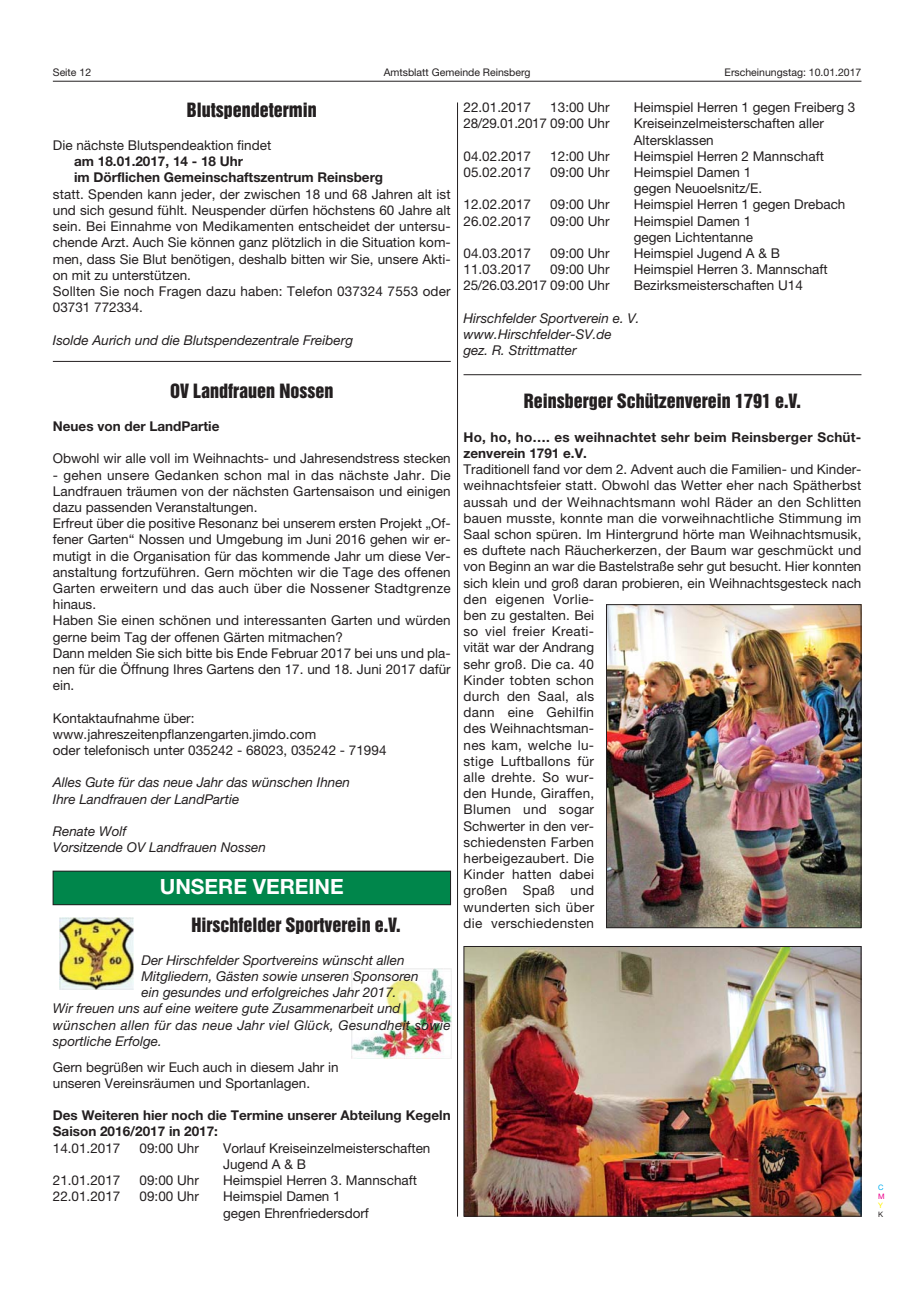
<style>
.page{position:relative;width:915px;height:1297px;background:#fff}
.page>*{position:absolute;margin:0;border:0;box-sizing:border-box;transform-origin:0 0}
.t1{font:700 21px "Helvetica Neue";color:#fff}
.t2{font:18px "Helvetica Inserat";color:#231f20}
.t3{font:13.5px/16.2px "Helvetica Neue";color:#231f20}
.t4{font:italic 13.5px/16.2px "Helvetica Neue";color:#231f20}
.t5{font:700 13.5px/16.2px "Helvetica Neue";color:#231f20}
.t6{font:700 13.5px/16.2px "Helvetica Neue";letter-spacing:.02em;color:#231f20}
.t7{font:italic 13.5px "Helvetica Neue";letter-spacing:.02em;color:#231f20}
.t8{font:13.5px "Helvetica Neue";letter-spacing:-.02em;color:#231f20}
.t9{font:10.5px "Helvetica Neue";color:#231f20}
.t10{font:7.5px "Helvetica Neue";color:#00adef}
.t11{font:7.5px "Helvetica Neue";color:#ec008c}
.t12{font:7.5px "Helvetica Neue";color:#fff200}
.t13{font:7.5px "Helvetica Neue";color:#231f20}
</style>
<div class="page">
<img style="left:351px;top:968px;width:100px;height:90px">
<hr style="left:53px;top:81px;width:808px;height:1px;background:#231f20">
<hr style="left:457px;top:102px;width:1px;height:1114px;background:#231f20">
<hr style="left:53px;top:361px;width:397px;height:1px;background:#231f20">
<div style="left:53px;top:871px;width:397px;height:34px;background:#00864b"></div>
<div style="left:53px;top:871px;width:397px;height:34px;border:1px solid #231f20"></div>
<img style="left:60px;top:917px;width:73px;height:72px">
<hr style="left:463px;top:374px;width:398px;height:1px;background:#231f20">
<img style="left:465px;top:948px;width:394px;height:266px">
<div style="left:463px;top:946px;width:398px;height:270px;border:1px solid #231f20"></div>
<img style="left:608px;top:606px;width:251px;height:320px">
<div style="left:606px;top:604px;width:255px;height:324px;border:1px solid #231f20"></div>
<p class="t9" style="left:53px;top:68px;width:40px">Seite 12</p>
<p class="t9" style="left:383px;top:68px;width:148px">Amtsblatt Gemeinde Reinsberg</p>
<p class="t9" style="left:724px;top:68px;width:138px">Erscheinungstag: 10.01.2017</p>
<h2 class="t2" style="left:187px;top:102px;width:131px">Blutspendetermin</h2>
<p class="t3" style="left:53px;top:138px;width:220px">Die nächste Blutspendeaktion findet</p>
<p class="t5" style="left:74px;top:154px;width:310px">am 18.01.2017, 14 - 18 Uhr<br>im Dörflichen Gemeinschaftszentrum Reinsberg</p>
<p class="t3" style="left:53px;top:187px;width:399px">statt. Spenden kann jeder, der zwischen 18 und 68 Jahren alt ist und sich gesund fühlt. Neuspender dürfen höchstens 60 Jahre alt sein. Bei Einnahme von Medikamenten entscheidet der untersu&shy;chende Arzt. Auch Sie können ganz plötzlich in die Situation kom&shy;men, dass Sie Blut benötigen, deshalb bitten wir Sie, unsere Akti&shy;on mit zu unterstützen.<br>Sollten Sie noch Fragen dazu haben: Telefon 037324 7553 oder 03731 772334.</p>
<p class="t4" style="left:53px;top:333px;width:301px">Isolde Aurich und die Blutspendezentrale Freiberg</p>
<h2 class="t2" style="left:170px;top:383px;width:165px">OV Landfrauen Nossen</h2>
<p class="t5" style="left:53px;top:419px;width:168px">Neues von der LandPartie</p>
<p class="t3" style="left:53px;top:452px;width:399px">Obwohl wir alle voll im Weihnachts- und Jahresendstress stecken</p>
<p class="t3" style="left:53px;top:468px;width:399px">- gehen unsere Gedanken schon mal in das nächste Jahr. Die Landfrauen träumen von der nächsten Gartensaison und einigen dazu passenden Veranstaltungen.<br>Erfreut über die positive Resonanz bei unserem ersten Projekt „Of&shy;fener Garten“ Nossen und Umgebung im Juni 2016 gehen wir er&shy;mutigt in die Organisation für das kommende Jahr um diese Ver&shy;anstaltung fortzuführen. Gern möchten wir die Tage des offenen Garten erweitern und das auch über die Nossener Stadtgrenze hinaus.<br>Haben Sie einen schönen und interessanten Garten und würden gerne beim Tag der offenen Gärten mitmachen?<br>Dann melden Sie sich bitte bis Ende Februar 2017 bei uns und pla&shy;nen für die Öffnung Ihres Gartens den 17. und 18. Juni 2017 dafür ein.</p>
<p class="t3" style="left:53px;top:711px;width:335px">Kontaktaufnahme über: www.jahreszeitenpflanzengarten.jimdo.com<br>oder telefonisch unter 035242 - 68023, 035242 - 71994</p>
<p class="t4" style="left:53px;top:776px;width:299px">Alles Gute für das neue Jahr das wünschen Ihnen<br>Ihre Landfrauen der LandPartie</p>
<p class="t4" style="left:53px;top:824px;width:214px">Renate Wolf<br>Vorsitzende OV Landfrauen Nossen</p>
<h1 class="t1" style="left:160px;top:878px;width:185px">UNSERE VEREINE</h1>
<h2 class="t2" style="left:191px;top:917px;width:211px">Hirschfelder Sportverein e.V.</h2>
<p class="t4" style="left:141px;top:953px;width:264px">Der Hirschfelder Sportvereins wünscht allen</p>
<p class="t4" style="left:141px;top:969px;width:278px">Mitgliedern, Gästen sowie unseren Sponsoren</p>
<p class="t4" style="left:141px;top:986px;width:257px">ein gesundes und erfolgreiches Jahr 2017.</p>
<p class="t4" style="left:53px;top:1002px;width:349px">Wir freuen uns auf eine weitere gute Zusammenarbeit und</p>
<p class="t7" style="left:53px;top:1020px;width:399px">wünschen allen für das neue Jahr viel Glück, Gesundheit sowie</p>
<p class="t4" style="left:53px;top:1034px;width:110px">sportliche Erfolge.</p>
<p class="t3" style="left:53px;top:1060px;width:287px">Gern begrüßen wir Euch auch in diesem Jahr in unseren Vereinsräumen und Sportanlagen.</p>
<p class="t5" style="left:53px;top:1108px;width:399px">Des Weiteren hier noch die Termine unserer Abteilung Kegeln<br>Saison 2016/2017 in 2017:</p>
<p class="t3" style="left:53px;top:1141px;width:69px">14.01.2017</p>
<p class="t3" style="left:140px;top:1141px;width:61px">09:00 Uhr</p>
<p class="t3" style="left:223px;top:1141px;width:209px">Vorlauf Kreiseinzelmeisterschaften<br>Jugend A &amp; B</p>
<p class="t3" style="left:53px;top:1174px;width:69px">21.01.2017</p>
<p class="t3" style="left:140px;top:1174px;width:61px">09:00 Uhr</p>
<p class="t3" style="left:223px;top:1174px;width:195px">Heimspiel Herren 3. Mannschaft</p>
<p class="t3" style="left:53px;top:1190px;width:69px">22.01.2017</p>
<p class="t3" style="left:140px;top:1190px;width:61px">09:00 Uhr</p>
<p class="t3" style="left:223px;top:1190px;width:147px">Heimspiel Damen 1 gegen Ehrenfriedersdorf</p>
<p class="t3" style="left:463px;top:101px;width:69px">22.01.2017</p>
<p class="t3" style="left:550px;top:101px;width:61px">13:00 Uhr</p>
<p class="t3" style="left:633px;top:101px;width:223px">Heimspiel Herren 1 gegen Freiberg 3</p>
<p class="t8" style="left:463px;top:119px;width:147px">28/29.01.2017 09:00 Uhr</p>
<p class="t3" style="left:633px;top:117px;width:191px">Kreiseinzelmeisterschaften aller<br>Altersklassen</p>
<p class="t3" style="left:463px;top:149px;width:69px">04.02.2017</p>
<p class="t3" style="left:550px;top:149px;width:61px">12:00 Uhr</p>
<p class="t3" style="left:633px;top:149px;width:192px">Heimspiel Herren 2 Mannschaft</p>
<p class="t3" style="left:463px;top:165px;width:69px">05.02.2017</p>
<p class="t3" style="left:550px;top:165px;width:61px">09:00 Uhr</p>
<p class="t3" style="left:633px;top:165px;width:130px">Heimspiel Damen 1 gegen Neuoelsnitz/E.</p>
<p class="t3" style="left:463px;top:198px;width:69px">12.02.2017</p>
<p class="t3" style="left:550px;top:198px;width:61px">09:00 Uhr</p>
<p class="t3" style="left:633px;top:198px;width:213px">Heimspiel Herren 1 gegen Drebach</p>
<p class="t3" style="left:463px;top:214px;width:69px">26.02.2017</p>
<p class="t3" style="left:550px;top:214px;width:61px">09:00 Uhr</p>
<p class="t3" style="left:633px;top:214px;width:121px">Heimspiel Damen 1 gegen Lichtentanne</p>
<p class="t3" style="left:463px;top:246px;width:69px">04.03.2017</p>
<p class="t3" style="left:550px;top:246px;width:61px">09:00 Uhr</p>
<p class="t3" style="left:633px;top:246px;width:148px">Heimspiel Jugend A &amp; B</p>
<p class="t3" style="left:463px;top:263px;width:69px">11.03.2017</p>
<p class="t3" style="left:550px;top:263px;width:61px">09:00 Uhr</p>
<p class="t3" style="left:633px;top:263px;width:195px">Heimspiel Herren 3. Mannschaft</p>
<p class="t8" style="left:463px;top:281px;width:147px">25/26.03.2017 09:00 Uhr</p>
<p class="t3" style="left:633px;top:279px;width:170px">Bezirksmeisterschaften U14</p>
<p class="t4" style="left:463px;top:311px;width:177px">Hirschfelder Sportverein e. V. www.Hirschfelder-SV.de gez. R. Strittmatter</p>
<h2 class="t2" style="left:523px;top:394px;width:279px">Reinsberger Schützenverein 1791 e.V.</h2>
<p class="t6" style="left:463px;top:430px;width:399px">Ho, ho, ho…. es weihnachtet sehr beim Reinsberger Schüt&shy;zenverein 1791 e.V.</p>
<p class="t3" style="left:463px;top:463px;width:399px">Traditionell fand vor dem 2. Advent auch die Familien- und Kinder&shy;weihnachtsfeier statt. Obwohl das Wetter eher nach Spätherbst aussah und der Weihnachtsmann wohl Räder an den Schlitten bauen musste, konnte man die vorweihnachtliche Stimmung im<br>Saal schon spüren. Im Hintergrund hörte man Weihnachtsmusik, es duftete nach Räucherkerzen, der Baum war geschmückt und von Beginn an war die Bastelstraße sehr gut besucht. Hier konnten sich klein und groß daran probieren, ein Weihnachtsgesteck nach den eigenen Vorlie-<br>ben zu gestalten. Bei<br>so viel freier Kreati-<br>vität war der Andrang<br>sehr groß. Die ca. 40<br>Kinder tobten schon<br>durch den Saal, als<br>dann eine Gehilfin<br>des Weihnachtsman-<br>nes kam, welche lu-<br>stige Luftballons für<br>alle drehte. So wur-<br>den Hunde, Giraffen,<br>Blumen und sogar<br>Schwerter in den ver-<br>schiedensten Farben<br>herbeigezaubert. Die<br>Kinder hatten dabei<br>großen Spaß und<br>wunderten sich über<br>die verschiedensten</p>
<p class="t10" style="left:877px;top:1184px;width:7px">C</p>
<p class="t11" style="left:877px;top:1193px;width:8px">M</p>
<p class="t12" style="left:877px;top:1202px;width:6px">Y</p>
<p class="t13" style="left:877px;top:1211px;width:7px">K</p>
</div>
